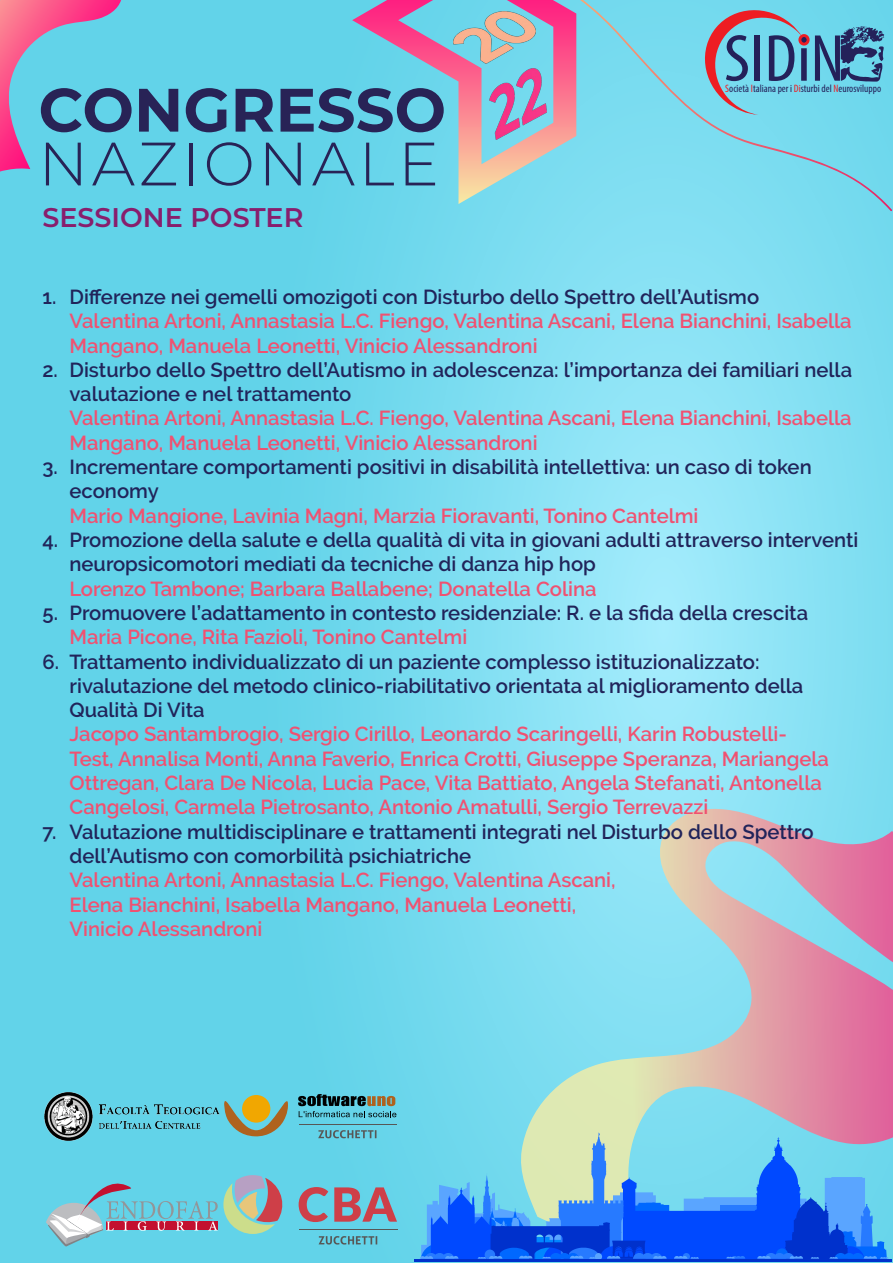
<style>
.page{position:relative;width:893px;height:1263px;background:#fff}
.page>*{position:absolute;margin:0;border:0;box-sizing:border-box;transform-origin:0 0}
.t1{font:700 61.2px "Montserrat";color:#282356}
.t2{font:300 61.2px "Montserrat";letter-spacing:.06em;color:#282356}
.t3{font:600 27px "Montserrat";color:#881e6d}
.t4{font:600 20.25px/24.3px "Raleway";color:#f05171}
.t5{font:600 20.25px/24.3px "Raleway";color:#21245a}
.t6{font:condensed 10.8px "Myriad Pro";color:#24215a}
.s1{color:#ee1d23}
.s2{color:#21245a}
.s3{color:#f05171}
</style>
<div class="page">
<img style="left:0;top:0;width:893px;height:1263px">
<svg style="left:352px;top:1px;width:208px;height:203px;background:#94bbd1"></svg>
<img style="left:453px;top:12px;width:82px;height:51px">
<img style="left:490px;top:68px;width:56px;height:72px">
<svg style="left:0;top:1px;width:125px;height:176px;background:#8ab0cf"></svg>
<svg style="left:560px;top:0;width:332px;height:211px;background:#7ed5e9"></svg>
<svg style="left:815px;top:26px;width:69px;height:56px;background:#4b83a8"></svg>
<svg style="left:699px;top:4px;width:108px;height:111px;background:#79adc4"></svg>
<div style="left:798px;top:34px;width:12px;height:12px;border:3px solid #ee1d23;border-radius:50%"></div>
<svg style="left:518px;top:808px;width:375px;height:417px;background:#acc4d2"></svg>
<svg style="left:420px;top:1133px;width:468px;height:126px;background:#529ce9"></svg>
<hr style="left:415px;top:1259px;width:477px;height:3px;background:#0031cc">
<img style="left:44px;top:1092px;width:175px;height:48px">
<svg style="left:46px;top:1173px;width:240px;height:73px;background:#82becc"></svg>
<svg style="left:299px;top:1187px;width:29px;height:35px"></svg>
<svg style="left:334px;top:1187px;width:63px;height:35px;background:#9e8190"></svg>
<svg style="left:319px;top:1236px;width:58px;height:8px"></svg>
<hr style="left:299px;top:1230px;width:98px;height:1px;background:#575756">
<div style="left:242px;top:1095px;width:28px;height:27px;background:#f1a701;border-radius:50%"></div>
<svg style="left:224px;top:1100px;width:64px;height:37px"></svg>
<svg style="left:298px;top:1094px;width:98px;height:23px;background:#4e8b92"></svg>
<svg style="left:318px;top:1130px;width:58px;height:8px"></svg>
<hr style="left:299px;top:1124px;width:97px;height:1px;background:#575756">
<h1 class="t1" style="left:38px;top:66px;width:409px">CONGRESSO</h1>
<h1 class="t2" style="left:38px;top:122px;width:402px">NAZIONALE</h1>
<p class="t3" style="left:43px;top:198px;width:262px">SESSIONE POSTER</p>
<p class="t6" style="left:725px;top:82px;width:157px"><span class="s1">S</span>ocietà <span class="s1">I</span>taliana per i <span class="s1">Di</span>sturbi del <span class="s1">N</span>eurosviluppo</p>
<p class="t4" style="left:70px;top:285px;width:784px;text-indent:-27px"><span class="s2">1. Differenze nei gemelli omozigoti con Disturbo dello Spettro dell’Autismo<br></span>Valentina Artoni, Annastasia L.C. Fiengo, Valentina Ascani, Elena Bianchini, Isabella<br>Mangano, Manuela Leonetti, Vinicio Alessandroni</p>
<p class="t4" style="left:70px;top:358px;width:784px;text-indent:-27px"><span class="s2">2. Disturbo dello Spettro dell’Autismo in adolescenza: l’importanza dei familiari nella valutazione e nel trattamento<br></span>Valentina Artoni, Annastasia L.C. Fiengo, Valentina Ascani, Elena Bianchini, Isabella Mangano, Manuela Leonetti, Vinicio Alessandroni</p>
<p class="t5" style="left:70px;top:455px;width:744px;text-indent:-27px">3. Incrementare comportamenti positivi in disabilità intellettiva: un caso di token economy<br><span class="s3">Mario Mangione, Lavinia Magni, Marzia Fioravanti, Tonino Cantelmi</span></p>
<p class="t5" style="left:70px;top:528px;width:790px;text-indent:-27px">4. Promozione della salute e della qualità di vita in giovani adulti attraverso interventi neuropsicomotori mediati da tecniche di danza hip hop<br><span class="s3">Lorenzo Tambone; Barbara Ballabene; Donatella Colina</span></p>
<p class="t5" style="left:70px;top:601px;width:740px;text-indent:-27px">5. Promuovere l’adattamento in contesto residenziale: R. e la sfida della crescita<br><span class="s3">Maria Picone, Rita Fazioli, Tonino Cantelmi</span></p>
<p class="t4" style="left:70px;top:649px;width:761px;text-indent:-27px"><span class="s2">6. Trattamento individualizzato di un paziente complesso istituzionalizzato: rivalutazione del metodo clinico-riabilitativo orientata al miglioramento della Qualità Di Vita<br></span>Jacopo Santambrogio, Sergio Cirillo, Leonardo Scaringelli, Karin Robustelli-Test, Annalisa Monti, Anna Faverio, Enrica Crotti, Giuseppe Speranza, Mariangela Ottregan, Clara De Nicola, Lucia Pace, Vita Battiato, Angela Stefanati, Antonella Cangelosi, Carmela Pietrosanto, Antonio Amatulli, Sergio Terrevazzi</p>
<p class="t4" style="left:70px;top:819px;width:745px;text-indent:-27px"><span class="s2">7. Valutazione multidisciplinare e trattamenti integrati nel Disturbo dello Spettro dell’Autismo con comorbilità psichiatriche<br></span>Valentina Artoni, Annastasia L.C. Fiengo, Valentina Ascani,<br>Elena Bianchini, Isabella Mangano, Manuela Leonetti,<br>Vinicio Alessandroni</p>
</div>
